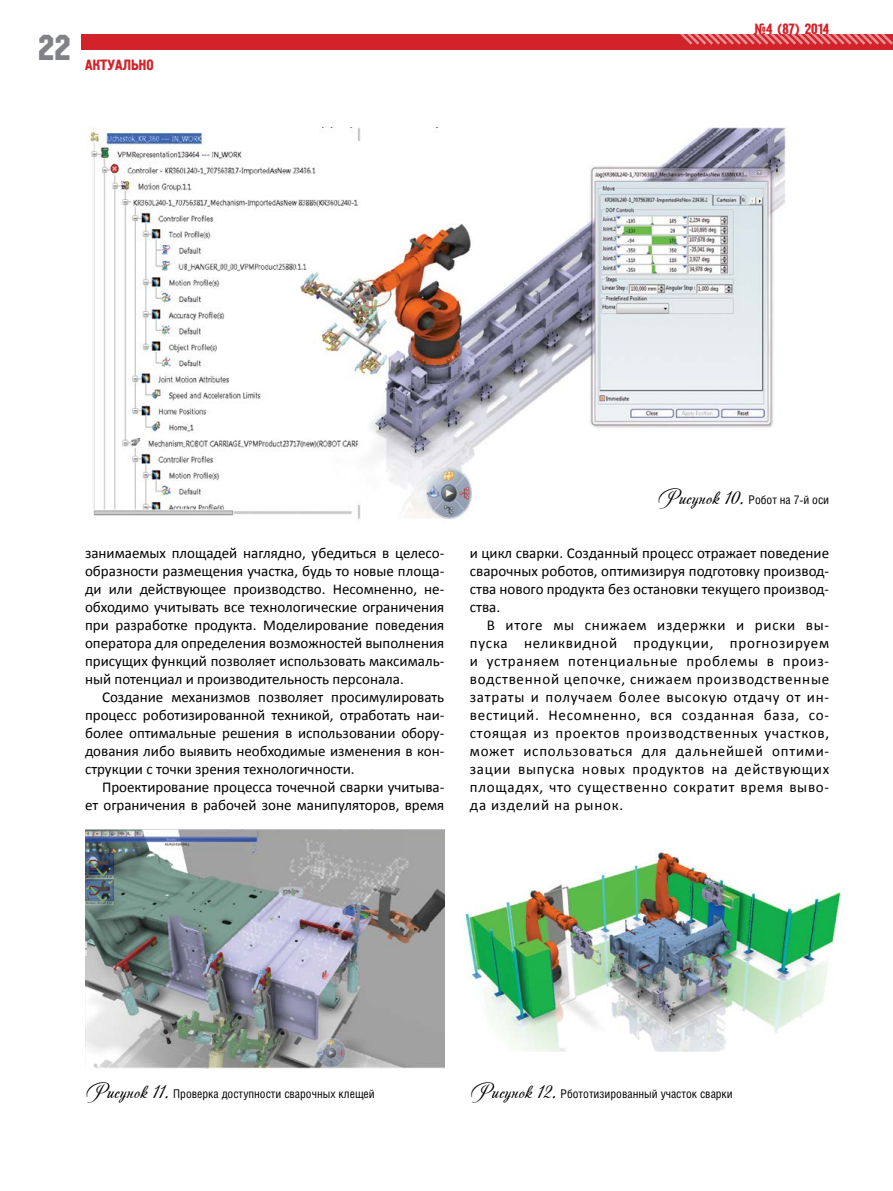
<style>
.page{position:relative;width:893px;height:1191px;background:#fff}
.page>*{position:absolute;margin:0;border:0;box-sizing:border-box;transform-origin:0 0}
.t1{font:36px "Machine C";color:#808285}
.t2{font:15px/18px "Calibri";color:#000;text-align:justify}
.t3{font:15px "Pollock 1 C";color:#d2232a}
.t4{font:12px "Helios Cond C";color:#000}
.s1{font-family:"Andantinoscript";font-size:21px}
</style>
<div class="page">
<div style="left:85px;top:34px;width:808px;height:16px;background:#d2232a"></div>
<svg style="left:680px;top:34px;width:213px;height:11px"></svg>
<img style="left:463px;top:852px;width:378px;height:199px">
<img style="left:85px;top:128px;width:701px;height:392px">
<img style="left:85px;top:829px;width:359px;height:239px">
<h1 class="t1" style="left:38px;top:27px;width:34px">22</h1>
<p class="t3" style="left:85px;top:56px;width:70px">АКТУАЛЬНО</p>
<p class="t3" style="left:754px;top:21px;width:77px">№4 (87) 2014</p>
<p class="t2" style="left:85px;top:544px;width:361px">занимаемых площадей наглядно, убедиться в целесо&shy;образности размещения участка, будь то новые площа&shy;ди или действующее производство. Несомненно, не&shy;обходимо учитывать все технологические ограничения при разработке продукта. Моделирование поведения оператора для определения возможностей выполнения присущих функций позволяет использовать максималь&shy;ный потенциал и производительность персонала.</p>
<p class="t2" style="left:85px;top:688px;width:361px;text-indent:17px">Создание механизмов позволяет просимулировать процесс роботизированной техникой, отработать наи&shy;более оптимальные решения в использовании обору&shy;дования либо выявить необходимые изменения в кон&shy;струкции с точки зрения технологичности.</p>
<p class="t2" style="left:85px;top:778px;width:361px;text-align:right">Проектирование процесса точечной сварки учитыва-<br>ет ограничения в рабочей зоне манипуляторов, время</p>
<p class="t4" style="left:657px;top:493px;width:174px"><span class="s1">Рисунок 10.</span> Робот на 7-й оси</p>
<p class="t2" style="left:470px;top:544px;width:361px">и цикл сварки. Созданный процесс отражает поведение сварочных роботов, оптимизируя подготовку производ&shy;ства нового продукта без остановки текущего производ&shy;ства.</p>
<p class="t2" style="left:470px;top:616px;width:361px;text-indent:17px">В итоге мы снижаем издержки и риски вы&shy;пуска неликвидной продукции, прогнозируем и устраняем потенциальные проблемы в произ&shy;водственной цепочке, снижаем производственные затраты и получаем более высокую отдачу от ин&shy;вестиций. Несомненно, вся созданная база, со&shy;стоящая из проектов производственных участков, может использоваться для дальнейшей оптими&shy;зации выпуска новых продуктов на действующих площадях, что существенно сократит время выво&shy;да изделий на рынок.</p>
<p class="t4" style="left:85px;top:1087px;width:291px"><span class="s1">Рисунок 11.</span> Проверка доступности сварочных клещей</p>
<p class="t4" style="left:470px;top:1087px;width:264px"><span class="s1">Рисунок 12.</span> Рбототизированный участок сварки</p>
</div>
